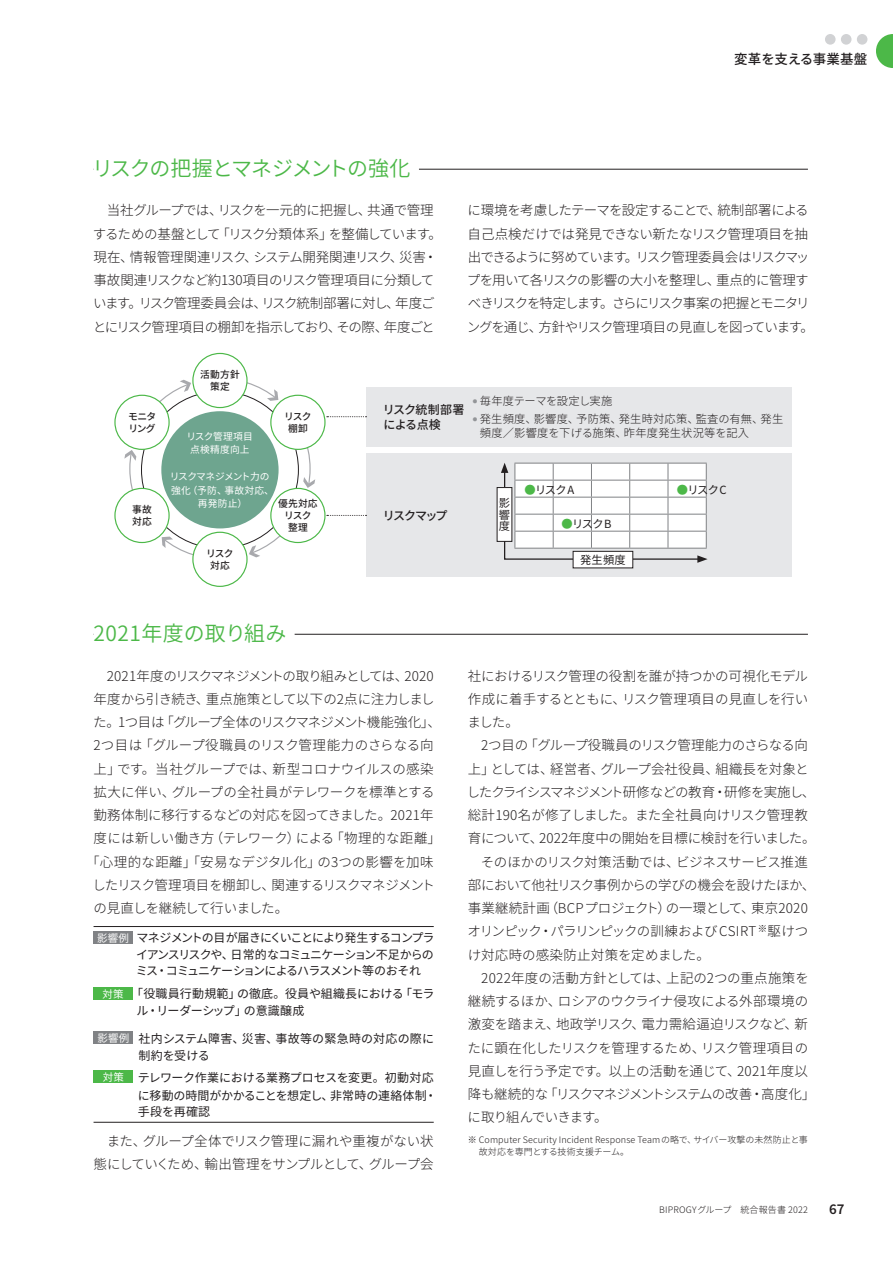
<style>
.page{position:relative;width:893px;height:1263px;background:#fff}
.page>*{position:absolute;margin:0;border:0;box-sizing:border-box;transform-origin:0 0}
.t1{font:600 21px "Noto Sans CJ Kjp";letter-spacing:-.06em;color:#4cb848}
.t2{font:600 21px "Noto Sans CJ Kjp";letter-spacing:.02em;color:#4cb848}
.t3{font:600 15px "Source Sans Pro";color:#231f20}
.t4{font:300 13.5px/23.2px "Noto Sans CJ Kjp";letter-spacing:-.03em;color:#231f20}
.t5{font:300 13.5px/23.2px "Noto Sans CJ Kjp";letter-spacing:-.065em;color:#231f20}
.t6{font:300 13.5px "Noto Sans CJ Kjp";letter-spacing:-.06em;color:#231f20}
.t7{font:300 13.5px "Noto Sans CJ Kjp";letter-spacing:.015em;color:#231f20}
.t8{font:300 13.5px "Noto Sans CJ Kjp";color:#231f20}
.t9{font:300 13.5px "Noto Sans CJ Kjp";letter-spacing:-.01em;color:#231f20}
.t10{font:300 13.5px "Noto Sans CJ Kjp";letter-spacing:-.005em;color:#231f20}
.t11{font:500 13.5px "Noto Sans CJ Kjp";letter-spacing:.01em;color:#231f20}
.t12{font:12px/16.5px "Noto Sans CJ Kjp";letter-spacing:-.015em;color:#231f20;text-align:justify}
.t13{font:12px/18px "Noto Sans CJ Kjp";letter-spacing:.01em;color:#231f20}
.t14{font:500 12px/15px "Noto Sans CJ Kjp";letter-spacing:-.06em;color:#231f20}
.t15{font:300 11.25px/13.5px "Noto Sans CJ Kjp";letter-spacing:.015em;color:#231f20}
.t16{font:11.25px/11.4px "Noto Sans CJ Kjp";letter-spacing:-.02em;color:#231f20;text-align:justify}
.t17{font:300 11.25px "Noto Sans CJ Kjp";letter-spacing:-.035em;color:#231f20}
.t18{font:10.5px "Noto Sans CJ Kjp";color:#fff}
.t19{font:500 9.75px/12px "Noto Sans CJ Kjp";letter-spacing:.02em;color:#231f20;text-align:center}
.t20{font:9.75px/13.5px "Noto Sans CJ Kjp";color:#fff;text-align:center}
.t21{font:9.75px/13.5px "Noto Sans CJ Kjp";letter-spacing:.02em;color:#fff;text-align:center}
.t22{font:300 9px/12px "Noto Sans CJ Kjp";letter-spacing:.015em;color:#231f20}
.s1{color:#4cb848}
.s2{font-size:10.5px;color:#fff}
</style>
<div class="page">
<svg style="left:876px;top:34px;width:17px;height:34px"></svg>
<div style="left:857px;top:34px;width:10px;height:11px;background:#d1d2d4;border-radius:50%"></div>
<div style="left:841px;top:34px;width:10px;height:11px;background:#d1d2d4;border-radius:50%"></div>
<div style="left:825px;top:34px;width:11px;height:11px;background:#d1d2d4;border-radius:50%"></div>
<hr style="left:94px;top:926px;width:340px;height:1px;background:#231f20">
<hr style="left:94px;top:1122px;width:340px;height:1px;background:#231f20">
<div style="left:94px;top:1031px;width:39px;height:13px;background:#808285"></div>
<div style="left:94px;top:1070px;width:39px;height:13px;background:#4cb848"></div>
<div style="left:93px;top:931px;width:40px;height:13px;background:#808285"></div>
<div style="left:93px;top:987px;width:40px;height:13px;background:#4cb848"></div>
<hr style="left:94px;top:169px;width:714px;height:1px;background:#231f20">
<hr style="left:94px;top:168px;width:325px;height:4px;background:#fff">
<hr style="left:94px;top:634px;width:714px;height:1px;background:#231f20">
<hr style="left:94px;top:633px;width:201px;height:4px;background:#fff">
<div style="left:367px;top:387px;width:425px;height:59px;background:#e6e7e9"></div>
<div style="left:367px;top:454px;width:425px;height:123px;background:#e6e7e9"></div>
<svg style="left:501px;top:463px;width:207px;height:100px;background:#edeeee"></svg>
<div style="left:497px;top:487px;width:15px;height:54px;background:#fff"></div>
<div style="left:573px;top:551px;width:60px;height:17px;background:#fff"></div>
<div style="left:573px;top:551px;width:60px;height:17px;border:1px solid #231f20"></div>
<div style="left:161px;top:411px;width:118px;height:117px;background:#6ea58f;border-radius:50%"></div>
<svg style="left:180px;top:379px;width:14px;height:13px"></svg>
<div style="left:192px;top:353px;width:56px;height:55px;border:1px solid #4cb848;border-radius:50%"></div>
<svg style="left:267px;top:389px;width:13px;height:14px"></svg>
<div style="left:271px;top:395px;width:54px;height:54px;background:#fff;border-radius:50%"></div>
<div style="left:270px;top:395px;width:56px;height:55px;border:1px solid #4cb848;border-radius:50%"></div>
<svg style="left:303px;top:477px;width:12px;height:14px"></svg>
<svg style="left:159px;top:534px;width:14px;height:14px"></svg>
<div style="left:271px;top:488px;width:54px;height:54px;background:#fff;border-radius:50%"></div>
<div style="left:270px;top:488px;width:56px;height:55px;border:1px solid #4cb848;border-radius:50%"></div>
<svg style="left:246px;top:545px;width:14px;height:13px"></svg>
<div style="left:192px;top:532px;width:56px;height:55px;border:1px solid #4cb848;border-radius:50%"></div>
<div style="left:115px;top:488px;width:54px;height:54px;background:#fff;border-radius:50%"></div>
<div style="left:114px;top:488px;width:56px;height:55px;border:1px solid #4cb848;border-radius:50%"></div>
<svg style="left:124px;top:446px;width:13px;height:15px"></svg>
<div style="left:115px;top:395px;width:54px;height:54px;background:#fff;border-radius:50%"></div>
<div style="left:114px;top:395px;width:56px;height:55px;border:1px solid #4cb848;border-radius:50%"></div>
<svg style="left:327px;top:515px;width:40px;height:1px"></svg>
<svg style="left:327px;top:416px;width:40px;height:1px"></svg>
<h1 class="t1" style="left:92px;top:156px;width:320px">リスクの把握とマネジメントの強化</h1>
<p class="t11" style="left:734px;top:51px;width:135px">変革を支える事業基盤</p>
<p class="t4" style="left:93px;top:199px;width:351px">　当社グループでは、リスクを一元的に把握し、共通で管理するための基盤として「リスク分類体系」を整備しています。現在、情報管理関連リスク、システム開発関連リスク、災害・事故関連リスクなど約130項目のリスク管理項目に分類しています。リスク管理委員会は、リスク統制部署に対し、年度ごとにリスク管理項目の棚卸を指示しており、その際、年度ごと</p>
<p class="t5" style="left:467px;top:199px;width:349px">に環境を考慮したテーマを設定することで、統制部署による自己点検だけでは発見できない新たなリスク管理項目を抽出できるように努めています。リスク管理委員会はリスクマップを用いて各リスクの影響の大小を整理し、重点的に管理すべきリスクを特定します。さらにリスク事案の把握とモニタリングを通じ、方針やリスク管理項目の見直しを図っています。</p>
<p class="t19" style="left:128px;top:411px;width:30px;text-align:left">モニタリング</p>
<p class="t19" style="left:132px;top:504px;width:21px;text-align:left">事故対応</p>
<p class="t19" style="left:200px;top:369px;width:41px">活動方針策定</p>
<p class="t21" style="left:186px;top:430px;width:68px">リスク管理項目点検精度向上</p>
<p class="t20" style="left:170px;top:470px;width:106px">リスクマネジメント力の強化（予防、事故対応、再発防止）</p>
<p class="t19" style="left:206px;top:548px;width:29px">リスク対応</p>
<p class="t19" style="left:284px;top:411px;width:29px">リスク棚卸</p>
<p class="t19" style="left:278px;top:498px;width:41px">優先対応リスク<br>整理</p>
<h1 class="t2" style="left:94px;top:621px;width:194px">2021年度の取り組み</h1>
<p class="t14" style="left:383px;top:402px;width:83px">リスク統制部署による点検</p>
<p class="t17" style="left:473px;top:395px;width:141px"><sup>●</sup> 毎年度テーマを設定し実施</p>
<p class="t15" style="left:480px;top:412px;width:305px;text-indent:-7px"><sup>●</sup> 発生頻度、影響度、予防策、発生時対応策、監査の有無、発生頻度／影響度を下げる施策、昨年度発生状況等を記入</p>
<p class="t14" style="left:383px;top:508px;width:66px">リスクマップ</p>
<p class="t16" style="left:499px;top:498px;width:12px">影響度</p>
<p class="t16" style="left:525px;top:484px;width:51px"><span class="s1">●</span>リスクA</p>
<p class="t16" style="left:677px;top:484px;width:51px"><span class="s1">●</span>リスクC</p>
<p class="t16" style="left:561px;top:519px;width:52px"><span class="s1">●</span>リスクB</p>
<p class="t16" style="left:580px;top:554px;width:47px">発生頻度</p>
<p class="t6" style="left:94px;top:668px;width:342px">　2021年度のリスクマネジメントの取り組みとしては、2020</p>
<p class="t4" style="left:94px;top:687px;width:343px">年度から引き続き、重点施策として以下の2点に注力しまし</p>
<p class="t5" style="left:93px;top:711px;width:349px">た。1つ目は「グループ全体のリスクマネジメント機能強化」、</p>
<p class="t7" style="left:94px;top:738px;width:342px">2つ目は「グループ役職員のリスク管理能力のさらなる向</p>
<p class="t9" style="left:94px;top:761px;width:342px">上」です。当社グループでは、新型コロナウイルスの感染</p>
<p class="t10" style="left:94px;top:784px;width:342px">拡大に伴い、グループの全社員がテレワークを標準とする</p>
<p class="t4" style="left:94px;top:804px;width:342px">勤務体制に移行するなどの対応を図ってきました。2021年</p>
<p class="t8" style="left:94px;top:831px;width:349px">度には新しい働き方（テレワーク）による「物理的な距離」</p>
<p class="t7" style="left:86px;top:854px;width:349px">「心理的な距離」「安易なデジタル化」の3つの影響を加味</p>
<p class="t6" style="left:92px;top:877px;width:344px">したリスク管理項目を棚卸し、関連するリスクマネジメント</p>
<p class="t4" style="left:93px;top:897px;width:196px">の見直しを継続して行いました。</p>
<p class="t12" style="left:136px;top:930px;width:300px">マネジメントの目が届きにくいことにより発生するコンプライアンスリスクや、日常的なコミュニケーション不足からのミス・コミュニケーションによるハラスメント等のおそれ</p>
<p class="t12" style="left:137px;top:986px;width:299px;text-indent:-5px">「役職員行動規範」の徹底。役員や組織長における「モラル・リーダーシップ」の意識醸成</p>
<p class="t13" style="left:138px;top:1029px;width:297px;text-indent:-41px"><span class="s2">影響例</span> 社内システム障害、災害、事故等の緊急時の対応の際に制約を受ける</p>
<p class="t12" style="left:103px;top:1069px;width:335px;line-height:18px;text-align:right"><span class="s2">対策</span> テレワーク作業における業務プロセスを変更。初動対応に移動の時間がかかることを想定し、非常時の連絡体制・</p>
<p class="t12" style="left:138px;top:1104px;width:74px">手段を再確認</p>
<p class="t4" style="left:94px;top:1129px;width:342px">　また、グループ全体でリスク管理に漏れや重複がない状態にしていくため、輸出管理をサンプルとして、グループ会</p>
<p class="t18" style="left:97px;top:932px;width:33px">影響例</p>
<p class="t18" style="left:102px;top:988px;width:23px">対策</p>
<p class="t4" style="left:467px;top:664px;width:350px">社におけるリスク管理の役割を誰が持つかの可視化モデル作成に着手するとともに、リスク管理項目の見直しを行いました。<br>　2つ目の「グループ役職員のリスク管理能力のさらなる向上」としては、経営者、グループ会社役員、組織長を対象としたクライシスマネジメント研修などの教育・研修を実施し、総計190名が修了しました。また全社員向けリスク管理教育について、2022年度中の開始を目標に検討を行いました。　そのほかのリスク対策活動では、ビジネスサービス推進部において他社リスク事例からの学びの機会を設けたほか、事業継続計画（BCPプロジェクト）の一環として、東京2020オリンピック・パラリンピックの訓練およびCSIRT <sup>※</sup>駆けつけ対応時の感染防止対策を定めました。<br>　2022年度の活動方針としては、上記の2つの重点施策を継続するほか、ロシアのウクライナ侵攻による外部環境の激変を踏まえ、地政学リスク、電力需給逼迫リスクなど、新たに顕在化したリスクを管理するため、リスク管理項目の見直しを行う予定です。以上の活動を通じて、2021年度以降も継続的な「リスクマネジメントシステムの改善・高度化」に取り組んでいきます。</p>
<p class="t22" style="left:479px;top:1134px;width:331px;text-indent:-11px">※ Computer Security Incident Response Teamの略で、サイバー攻撃の未然防止と事故対応を専門とする技術支援チーム。</p>
<p class="t22" style="left:659px;top:1204px;width:150px">BIPROGYグループ　統合報告書 2022</p>
<p class="t3" style="left:829px;top:1199px;width:17px">67</p>
</div>
